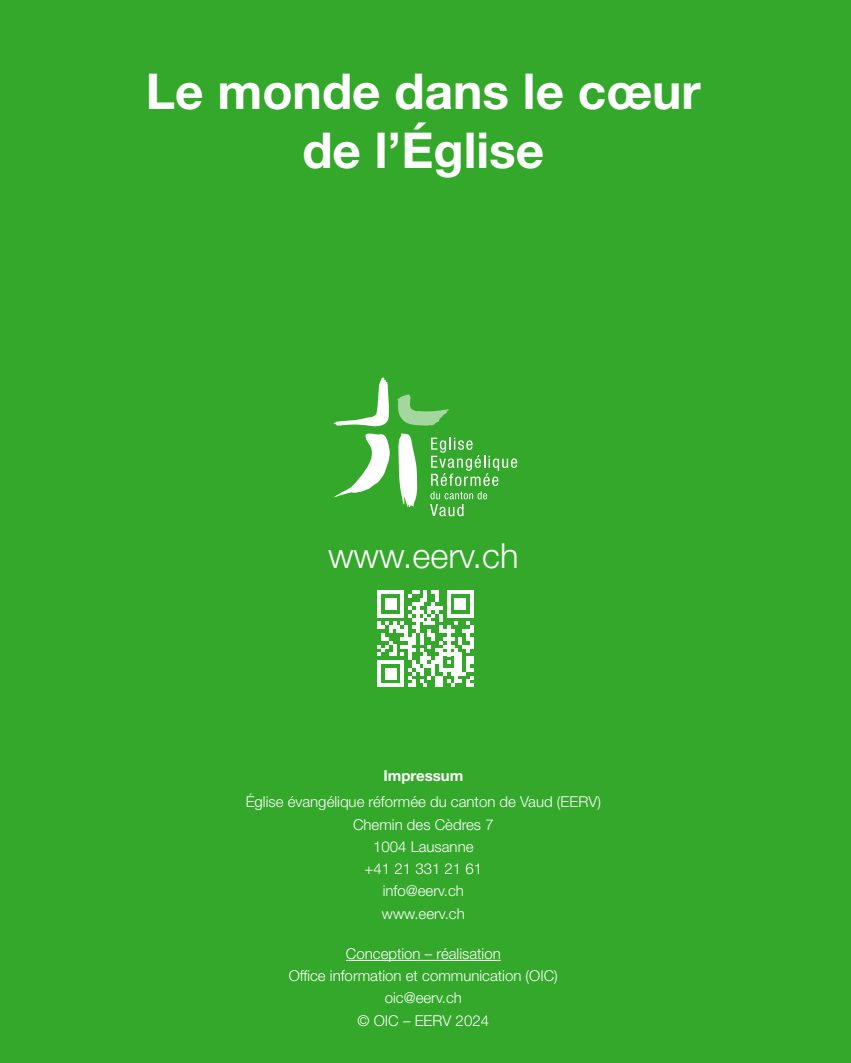
<style>
.page{position:relative;width:851px;height:1063px;background:#fff}
.page>*{position:absolute;margin:0;border:0;box-sizing:border-box;transform-origin:0 0}
.t1{font:700 49.5px/59.4px "Helvetica Neue LT Std";color:#fff;text-align:center}
.t2{font:300 34.5px "Helvetica Neue LT Std";color:#fff}
.t3{font:300 15px/22.2px "Helvetica Neue LT Std";color:#fff;text-align:center}
.t4{font:700 15px "Helvetica Neue LT Std";color:#fff}
</style>
<div class="page">
<div style="left:0;top:0;width:850px;height:1063px;background:#34a82b"></div>
<hr style="left:346px;top:960px;width:154px;height:1px;background:#fff">
<svg style="left:377px;top:591px;width:97px;height:96px"></svg>
<svg style="left:430px;top:438px;width:87px;height:78px"></svg>
<svg style="left:397px;top:394px;width:52px;height:32px"></svg>
<svg style="left:334px;top:377px;width:55px;height:50px"></svg>
<svg style="left:334px;top:433px;width:56px;height:64px"></svg>
<svg style="left:398px;top:433px;width:20px;height:74px"></svg>
<h1 class="t1" style="left:146px;top:61px;width:556px">Le monde dans le cœur de l’Église</h1>
<h2 class="t2" style="left:328px;top:534px;width:192px">www.eerv.ch</h2>
<p class="t4" style="left:383px;top:766px;width:81px">Impressum</p>
<p class="t3" style="left:246px;top:791px;width:356px">Église évangélique réformée du canton de Vaud (EERV)<br>Chemin des Cèdres 7<br>1004 Lausanne<br>+41 21 331 21 61<br>info@eerv.ch<br>www.eerv.ch</p>
<p class="t3" style="left:289px;top:942px;width:270px">Conception – réalisation<br>Office information et communication (OIC) oic@eerv.ch<br>© OIC – EERV 2024</p>
</div>
